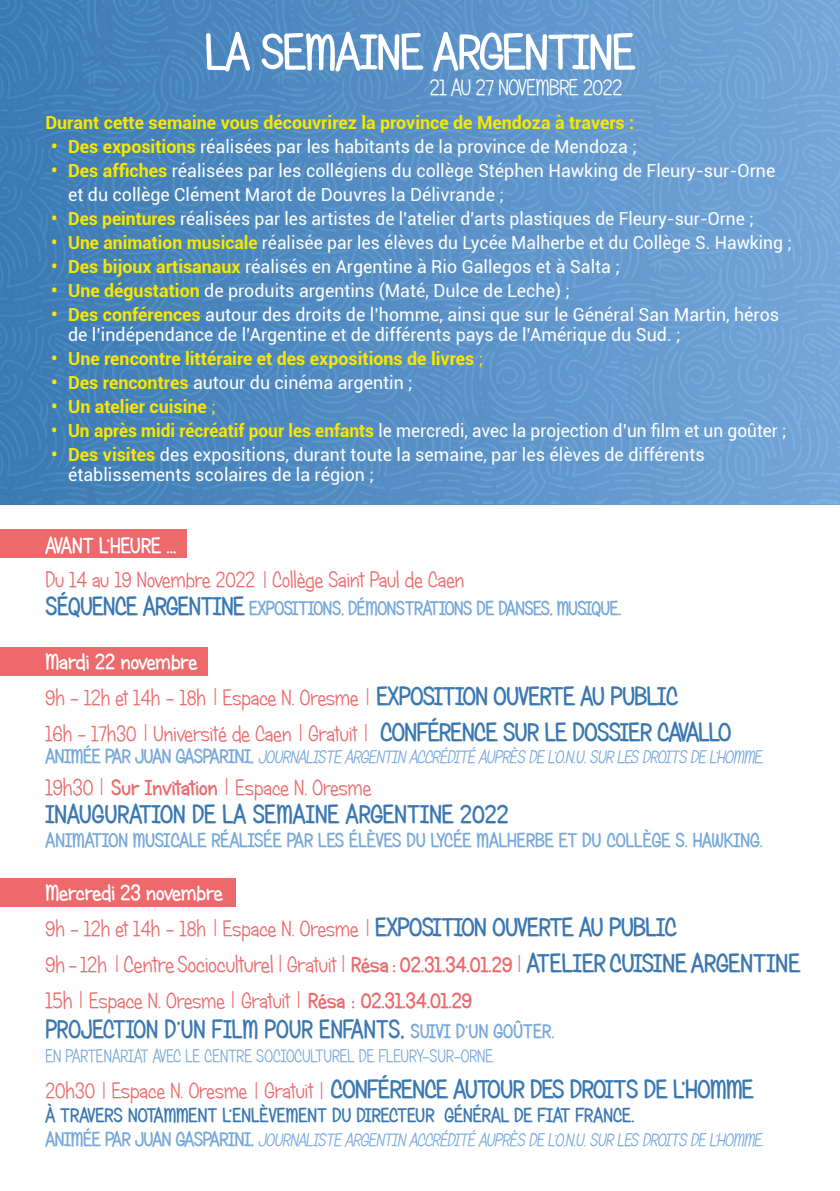
<style>
.page{position:relative;width:840px;height:1191px;background:#fff}
.page>*{position:absolute;margin:0;border:0;box-sizing:border-box;transform-origin:0 0}
.t1{font:50px "Candy Round BTN Bold";letter-spacing:-.02em;color:#fff}
.t2{font:26px "Candy Round BTN Bold";color:#3b78b1}
.t3{font:26px "Candy Round BTN Bold";letter-spacing:-.02em;color:#3b78b1}
.t4{font:26px "Candy Round BTN Bold";color:#3b78b1;scale:.96 1}
.t5{font:22.4px "Candy Round BTN";letter-spacing:-.02em;color:#fff}
.t6{font:22px/36px "Candy Round BTN";color:#ed696c}
.t7{font:22px "Candy Round BTN Bold";color:#fff}
.t8{font:20px "Candy Round BTN Bold";color:#76a8da}
.t9{font:20px "Candy Round BTN Bold";letter-spacing:-.02em;color:#76a8da}
.t10{font:20px "Candy Round BTN Bold";color:#3b78b1}
.t11{font:18px/20px "Roboto";color:#fff}
.t12{font:italic 18px "Candy Round BTN";letter-spacing:-.02em;color:#76a8da}
.t13{font:700 18px "Roboto";color:#f8e800}
.t14{font:18px "Roboto";color:#fff;scale:.96 1}
.t15{font:18px "Candy Round BTN";color:#76a8da}
.s1{font-weight:700;color:#f8e800}
.s2{font-weight:400}
.s3{font-size:26px;color:#3b78b1}
.s4{font-family:"Candy Round BTN Bold";font-size:26px;color:#3b78b1}
.s5{font-family:"Candy Round BTN Bold";font-style:normal;font-size:20px}
.s6{font-style:normal}
.s7{font-size:22.6px}
.s8{font-family:"Candy Round BTN Bold"}
.s9{font-family:"Candy Round BTN";font-size:22px;color:#ed696c}
.s10{font-family:"Candy Round BTN";font-size:17px;color:#ed696c}
.s11{font-family:"Candy Round BTN";font-size:22.6px;color:#ed696c}
.s12{font-size:22px;color:#ed696c}
.s13{font-size:20px;color:#76a8da}
</style>
<div class="page">
<img style="left:0;top:0;width:839px;height:503px">
<div style="left:0;top:530px;width:186px;height:28px;background:#ed696c"></div>
<div style="left:0;top:647px;width:208px;height:28px;background:#ed696c"></div>
<div style="left:0;top:878px;width:235px;height:28px;background:#ed696c"></div>
<h1 class="t1" style="left:205px;top:23px;width:431px">LA SEMAINE ARGENTINE</h1>
<p class="t5" style="left:429px;top:74px;width:194px">21 AU 27 NOVEMBRE 2022</p>
<p class="t13" style="left:45px;top:110px;width:590px">Durant cette semaine vous découvrirez la province de Mendoza à travers :</p>
<p class="t11" style="left:51px;top:136px;width:587px"><span class="s1">• Des expositions</span> réalisées par les habitants de la province de Mendoza ;</p>
<p class="t11" style="left:68px;top:158px;width:708px;line-height:24px;text-indent:-17px"><span class="s1">• Des affiches</span> réalisées par les collégiens du collège Stéphen Hawking de Fleury-sur-Orne et du collège Clément Marot de Douvres la Délivrande ;</p>
<p class="t11" style="left:51px;top:208px;width:703px"><span class="s1">• Des peintures</span> réalisées par les artistes de l’atelier d’arts plastiques de Fleury-sur-Orne ;</p>
<p class="t11" style="left:51px;top:232px;width:742px"><span class="s1">• Une animation musicale</span> réalisée par les élèves du Lycée Malherbe et du Collège S. Hawking ;</p>
<p class="t11" style="left:51px;top:256px;width:570px"><span class="s1">• Des bijoux artisanaux</span> réalisés en Argentine à Rio Gallegos et à Salta ;</p>
<p class="t11" style="left:51px;top:280px;width:520px"><span class="s1">• Une dégustation</span> de produits argentins (Maté, Dulce de Leche) ;</p>
<p class="t11" style="left:68px;top:304px;width:712px;text-indent:-17px"><span class="s1">• Des conférences</span> autour des droits de l’homme, ainsi que sur le Général San Martin, héros de l’indépendance de l’Argentine et de différents pays de l’Amérique du Sud. ;</p>
<p class="t13" style="left:51px;top:346px;width:433px">• Une rencontre littéraire et des expositions de livres <span class="s2">;</span></p>
<p class="t11" style="left:51px;top:372px;width:363px"><span class="s1">• Des rencontres</span> autour du cinéma argentin ;</p>
<p class="t13" style="left:51px;top:394px;width:166px">• Un atelier cuisine <span class="s2">;</span></p>
<p class="t14" style="left:51px;top:418px;width:767px"><span class="s1">• Un après midi récréatif pour les enfants</span> le mercredi, avec la projection d’un film et un goûter ;</p>
<p class="t11" style="left:68px;top:444px;width:637px;text-indent:-17px"><span class="s1">• Des visites</span> des expositions, durant toute la semaine, par les élèves de différents établissements scolaires de la région ;</p>
<p class="t7" style="left:45px;top:532px;width:132px">AVANT L’HEURE ...</p>
<p class="t6" style="left:45px;top:562px;width:420px">Du 14 au 19 Novembre 2022 <sup>|</sup> Collège Saint Paul de Caen</p>
<p class="t9" style="left:45px;top:597px;width:577px"><span class="s3">SÉQUENCE ARGENTINE</span> EXPOSITIONS, DÉMONSTRATIONS DE DANSES, MUSIQUE.</p>
<p class="t7" style="left:45px;top:648px;width:153px">Mardi 22 novembre</p>
<p class="t6" style="left:45px;top:679px;width:687px">9h - 12h et 14h - 18h <sup>|</sup> Espace N. Oresme <sup>|</sup> <span class="s4">EXPOSITION OUVERTE AU PUBLIC<br></span>16h - 17h30 <sup>|</sup> Université de Caen <sup>|</sup> Gratuit <sup>|</sup> <span class="s4">CONFÉRENCE SUR LE DOSSIER CAVALLO</span></p>
<p class="t12" style="left:45px;top:746px;width:721px"><span class="s5">A N I M É E PA R J U A N G A S PA R I N I ,</span> JOURNALISTEARGENTIN ACCRÉDITÉ AUPRÈS DEL’O.N.U.SURLES DROITS DEL’HOMME<span class="s6">.</span></p>
<p class="t6" style="left:45px;top:769px;width:327px"><span class="s7">19h30</span> <sup>|</sup> <span class="s8">Sur Invitation</span> <sup>|</sup> Espace N. Oresme</p>
<h2 class="t2" style="left:45px;top:798px;width:464px">INAUGURATION DE LA SEMAINE ARGENTINE 2022</h2>
<p class="t8" style="left:45px;top:828px;width:718px">ANIMATION MUSICALE RÉALISÉE PAR LES ÉLÈVES DU LYCÉE MALHERBE ET DU COLLÈGE S. HAWKING.</p>
<p class="t7" style="left:45px;top:879px;width:179px">Mercredi 23 novembre</p>
<p class="t6" style="left:45px;top:910px;width:632px">9h - 12h et 14h - 18h <sup>|</sup> Espace N. Oresme <sup>|</sup> <span class="s4">EXPOSITION OUVERTE AU PUBLIC</span></p>
<h2 class="t2" style="left:45px;top:948px;width:756px"><span class="s9">9h - 12h</span> <span class="s10">|</span> <span class="s11">Centre Socioculturel</span> <span class="s10">|</span> <span class="s9">Gratuit</span> <span class="s10">|</span> <span class="s12">Résa : 02.31.34.01.29</span> <span class="s10">|</span> ATELIER CUISINE ARGENTINE</h2>
<p class="t6" style="left:45px;top:982px;width:428px"><span class="s7">15h</span> <sup>|</sup> Espace N. Oresme <sup>|</sup> Gratuit <sup>|</sup> <span class="s8">Résa : 02.31.34.01.29</span></p>
<h2 class="t4" style="left:45px;top:1014px;width:531px">PROJECTION D’UN FILM POUR ENFANTS, <span class="s13">SUIVI D’UN GOÛTER.</span></h2>
<p class="t15" style="left:45px;top:1045px;width:449px">EN PARTENARIAT AVEC LE CENTRE SOCIOCULTUREL DE FLEURY-SUR-ORNE</p>
<h2 class="t3" style="left:45px;top:1074px;width:709px"><span class="s9">20h30</span> <span class="s10">|</span> <span class="s9">Espace N. Oresme</span> <span class="s10">|</span> <span class="s9">Gratuit</span> <span class="s10">|</span> CONFÉRENCE AUTOUR DES DROITS DE L’HOMME</h2>
<p class="t10" style="left:45px;top:1104px;width:590px">À TRAVERS NOTAMMENT L’ENLÈVEMENT DU DIRECTEUR GÉNÉRAL DE FIAT FRANCE.</p>
<p class="t12" style="left:45px;top:1129px;width:721px"><span class="s5">A N I M É E PA R J U A N G A S PA R I N I ,</span> JOURNALISTEARGENTIN ACCRÉDITÉ AUPRÈS DEL’O.N.U.SURLES DROITS DEL’HOMME<span class="s6">.</span></p>
</div>
